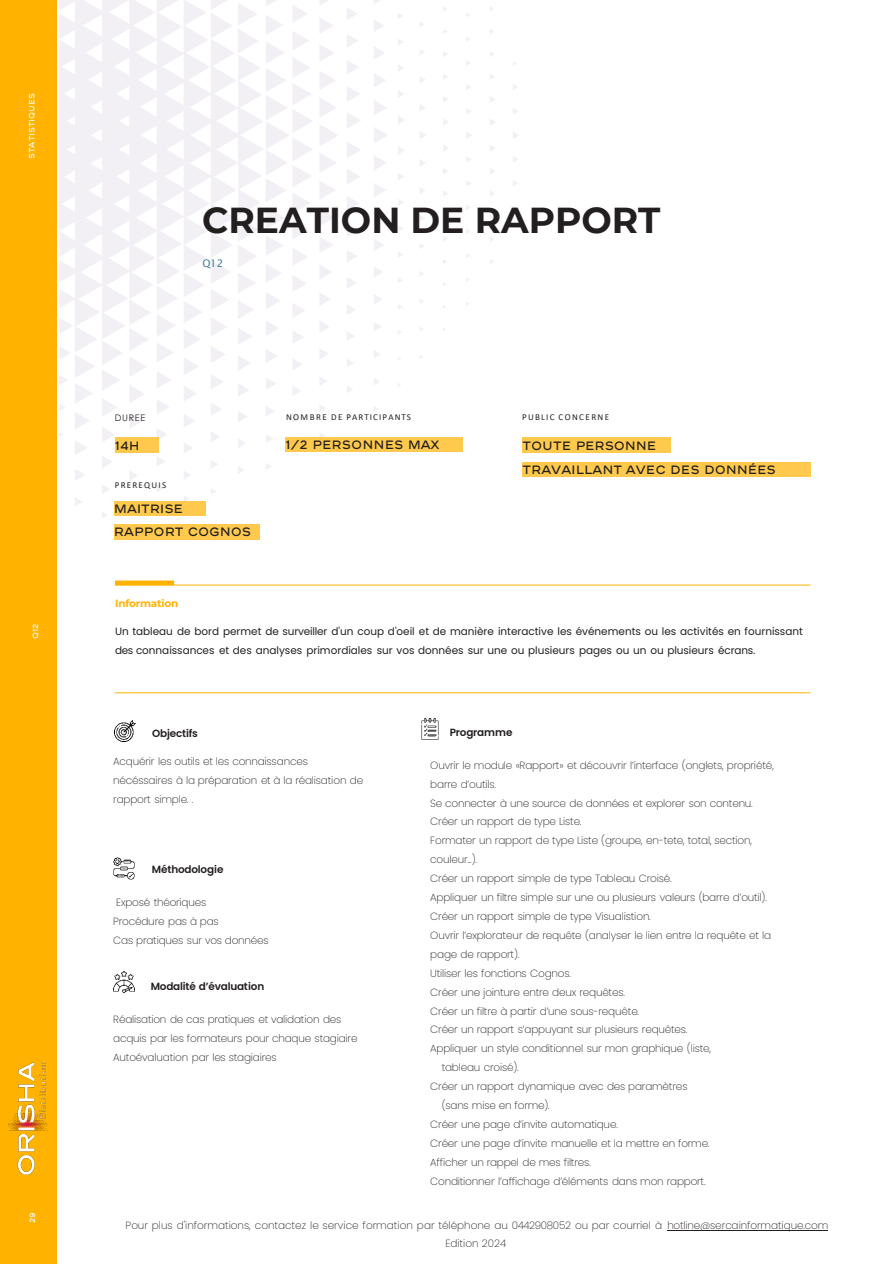
<style>
.page{position:relative;width:893px;height:1264px;background:#fff}
.page>*{position:absolute;margin:0;border:0;box-sizing:border-box;transform-origin:0 0}
.t1{font:700 36px "Montserrat";color:#231f20}
.t2{font:12px "AB Chanel Corpo";letter-spacing:-.005em;color:#231f20}
.t3{font:200 10.5px/18.9px "Poppins";letter-spacing:-.02em;color:#231f20}
.t4{font:10.5px/18.9px "Poppins";color:#231f20}
.t5{font:600 10.5px "Poppins";letter-spacing:-.015em;color:#231f20}
.t6{font:700 10.5px "Montserrat";letter-spacing:-.015em;color:#ffb300}
.t7{font:200 10.5px "Poppins";color:#231f20}
.t8{font:10.5px "Lucida Sans Unicode";color:#3e7a93}
.t9{font:9px "Calibri";letter-spacing:.14em;color:#231f20}
.t10{font:9px "Century Gothic";letter-spacing:.08em;color:#231f20}
.t11{font:7.5px "AB Chanel Corpo";color:#fff}
</style>
<div class="page">
<svg style="left:59px;top:0;width:459px;height:518px"></svg>
<div style="left:0;top:0;width:57px;height:1263px;background:#ffb300"></div>
<div style="left:285px;top:437px;width:178px;height:15px;background:#ffc94d"></div>
<div style="left:115px;top:437px;width:43px;height:16px;background:#ffc94d"></div>
<div style="left:522px;top:437px;width:149px;height:16px;background:#ffc94d"></div>
<div style="left:522px;top:462px;width:288px;height:14px;background:#ffc94d"></div>
<hr style="left:115px;top:584px;width:695px;height:1px;background:#ffb300">
<hr style="left:116px;top:581px;width:57px;height:3px;background:#ffb300">
<div style="left:115px;top:580px;width:59px;height:5px;border:1px solid #ffb300"></div>
<hr style="left:115px;top:692px;width:695px;height:1px;background:#ffb300">
<div style="left:114px;top:500px;width:92px;height:15px;background:#ffc94d"></div>
<div style="left:114px;top:524px;width:146px;height:15px;background:#ffc94d"></div>
<img style="left:7px;top:1062px;width:41px;height:113px">
<img style="left:113px;top:857px;width:21px;height:21px">
<img style="left:113px;top:971px;width:21px;height:21px">
<img style="left:114px;top:720px;width:21px;height:21px">
<img style="left:421px;top:718px;width:18px;height:21px">
<hr style="left:667px;top:1229px;width:161px;height:1px;background:#231f20">
<p class="t11" style="left:27px;top:159px;width:67px;rotate:-90deg">STATISTIQUES</p>
<p class="t11" style="left:31px;top:638px;width:17px;rotate:-90deg">Q12</p>
<p class="t11" style="left:28px;top:1222px;width:12px;rotate:-90deg">29</p>
<p class="t1" style="left:202px;top:194px;width:460px">CREATION DE RAPPORT</p>
<p class="t8" style="left:202px;top:255px;width:23px">Q12</p>
<p class="t10" style="left:115px;top:411px;width:32px">DUREE</p>
<p class="t2" style="left:115px;top:438px;width:26px">14h</p>
<p class="t9" style="left:115px;top:478px;width:53px">PREREQUIS</p>
<p class="t9" style="left:286px;top:411px;width:126px">NOMBRE DE PARTICIPANTS</p>
<p class="t2" style="left:285px;top:438px;width:155px">1/2 PERSONNES MAX</p>
<p class="t9" style="left:522px;top:411px;width:89px">PUBLIC CONCERNE</p>
<p class="t2" style="left:522px;top:438px;width:135px">TOUTE PERSONNE</p>
<p class="t2" style="left:522px;top:462px;width:255px">TRAVAILLANT AVEC DES DONNÉES</p>
<p class="t2" style="left:114px;top:501px;width:71px">MAITRISE</p>
<p class="t2" style="left:114px;top:524px;width:139px">RAPPORT COGNOS</p>
<p class="t6" style="left:115px;top:595px;width:65px">Information</p>
<p class="t4" style="left:115px;top:622px;width:689px">Un tableau de bord permet de surveiller d'un coup d'oeil et de manière interactive les événements ou les activités en fournissant des connaissances et des analyses primordiales sur vos données sur une ou plusieurs pages ou un ou plusieurs écrans.</p>
<p class="t5" style="left:152px;top:727px;width:47px">Objectifs</p>
<p class="t5" style="left:450px;top:725px;width:64px">Programme</p>
<p class="t3" style="left:113px;top:751px;width:196px">Acquérir les outils et les connaissances</p>
<p class="t3" style="left:113px;top:770px;width:251px">nécéssaires à la préparation et à la réalisation de rapport simple. .</p>
<p class="t5" style="left:152px;top:862px;width:73px">Méthodologie</p>
<p class="t3" style="left:116px;top:893px;width:91px">Exposé théoriques</p>
<p class="t3" style="left:113px;top:912px;width:107px">Procédure pas à pas</p>
<p class="t3" style="left:113px;top:931px;width:157px">Cas pratiques sur vos données</p>
<p class="t5" style="left:151px;top:979px;width:115px">Modalité d’évaluation</p>
<p class="t3" style="left:113px;top:1009px;width:246px">Réalisation de cas pratiques et validation des acquis par les formateurs pour chaque stagiaire</p>
<p class="t3" style="left:113px;top:1047px;width:165px">Autoévaluation par les stagiaires</p>
<p class="t3" style="left:430px;top:755px;width:345px">Ouvrir le module «Rapport» et découvrir l’interface (onglets, propriété, barre d’outils.</p>
<p class="t3" style="left:430px;top:793px;width:324px">Se connecter à une source de données et explorer son contenu.</p>
<p class="t3" style="left:430px;top:812px;width:153px">Créer un rapport de type Liste.</p>
<p class="t3" style="left:430px;top:831px;width:323px">Formater un rapport de type Liste (groupe, en-tete, total, section, couleur...).</p>
<p class="t3" style="left:430px;top:868px;width:243px">Créer un rapport simple de type Tableau Croisé.</p>
<p class="t3" style="left:430px;top:887px;width:338px">Appliquer un filtre simple sur une ou plusieurs valeurs (barre d’outil).</p>
<p class="t3" style="left:430px;top:906px;width:222px">Créer un rapport simple de type Visualistion.</p>
<p class="t3" style="left:430px;top:925px;width:342px">Ouvrir l’explorateur de requête (analyser le lien entre la requête et la page de rapport).</p>
<p class="t3" style="left:430px;top:963px;width:142px">Utiliser les fonctions Cognos.</p>
<p class="t3" style="left:430px;top:982px;width:196px">Créer une jointure entre deux requêtes.</p>
<p class="t3" style="left:430px;top:1001px;width:210px">Créer un filtre à partir d’une sous-requête.</p>
<p class="t3" style="left:430px;top:1020px;width:258px">Créer un rapport s’appuyant sur plusieurs requêtes.</p>
<p class="t3" style="left:430px;top:1038px;width:282px">Appliquer un style conditionnel sur mon graphique (liste,</p>
<p class="t3" style="left:441px;top:1057px;width:78px">tableau croisé).</p>
<p class="t3" style="left:430px;top:1076px;width:259px">Créer un rapport dynamique avec des paramètres</p>
<p class="t3" style="left:441px;top:1095px;width:110px">(sans mise en forme).</p>
<p class="t3" style="left:430px;top:1114px;width:189px">Créer une page d’invite automatique.</p>
<p class="t3" style="left:430px;top:1133px;width:281px">Créer une page d’invite manuelle et la mettre en forme.</p>
<p class="t3" style="left:430px;top:1152px;width:162px">Afficher un rappel de mes filtres.</p>
<p class="t3" style="left:430px;top:1171px;width:277px">Conditionner l’affichage d’éléments dans mon rapport.</p>
<p class="t3" style="left:125px;top:1215px;width:704px">Pour plus d'informations, contactez le service formation par téléphone au 0442908052 ou par courriel à hotline@sercainformatique.com</p>
<p class="t7" style="left:445px;top:1236px;width:62px">Edition 2024</p>
</div>
